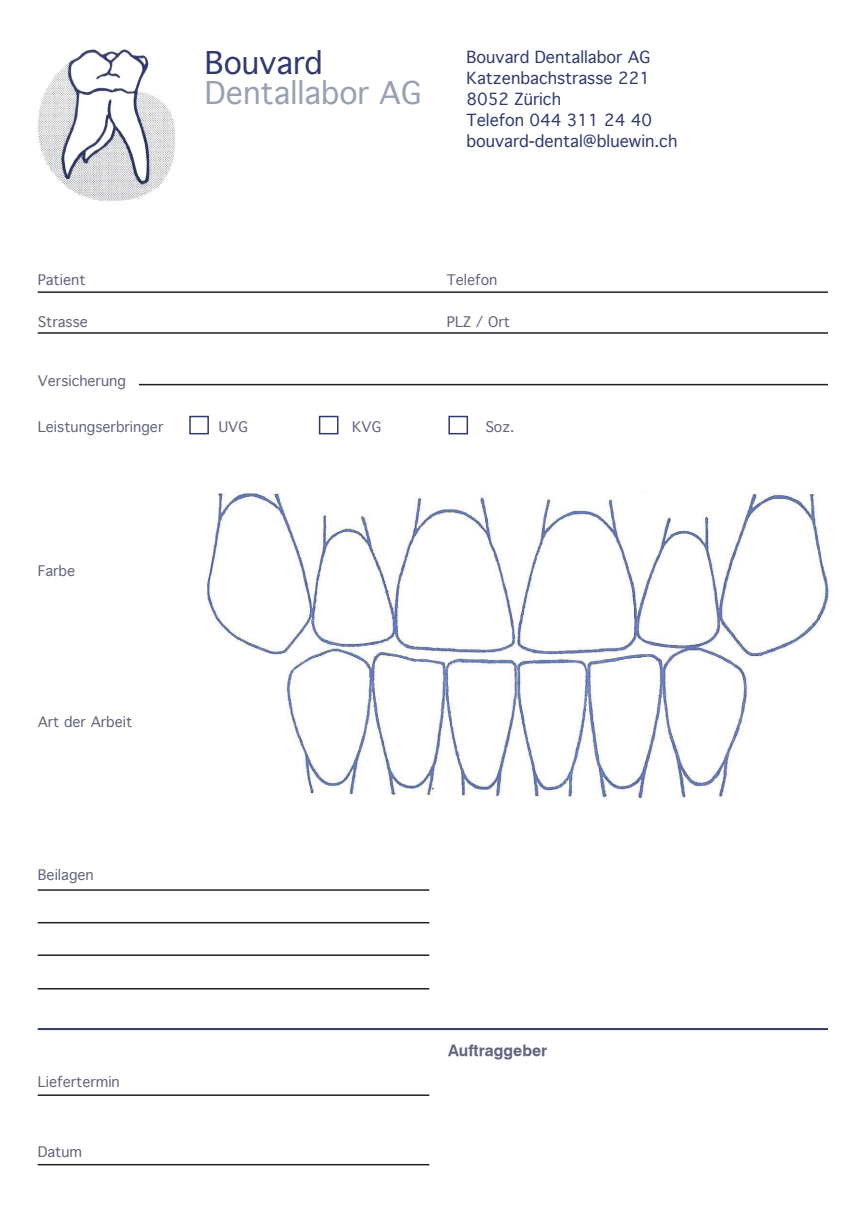
<style>
.page{position:relative;width:862px;height:1214px;background:#fff}
.page>*{position:absolute;margin:0;border:0;box-sizing:border-box;transform-origin:0 0}
.t1{font:30px "Geneva";color:#99a0b1}
.t2{font:30px "Geneva";color:#31396d}
.t3{font:16px/21px "Geneva";color:#31396d}
.t4{font:700 16px "Geneva";color:#63647e}
.t5{font:14px "Geneva";color:#63647e}
</style>
<div class="page">
<img style="left:205px;top:492px;width:625px;height:307px">
<img style="left:37px;top:50px;width:139px;height:151px">
<hr style="left:38px;top:291px;width:790px;height:2px;background:#231f20">
<hr style="left:38px;top:332px;width:790px;height:2px;background:#231f20">
<hr style="left:139px;top:384px;width:689px;height:1px;background:#231f20">
<div style="left:189px;top:416px;width:20px;height:18px;border:2px solid #31396d"></div>
<div style="left:319px;top:416px;width:19px;height:18px;border:2px solid #31396d"></div>
<div style="left:448px;top:416px;width:20px;height:18px;border:2px solid #31396d"></div>
<hr style="left:38px;top:1027px;width:790px;height:2px;background:#31396d">
<hr style="left:38px;top:1094px;width:391px;height:1px;background:#231f20">
<hr style="left:38px;top:1163px;width:391px;height:2px;background:#231f20">
<hr style="left:38px;top:889px;width:391px;height:1px;background:#231f20">
<hr style="left:38px;top:921px;width:391px;height:2px;background:#231f20">
<hr style="left:38px;top:954px;width:391px;height:1px;background:#231f20">
<hr style="left:38px;top:987px;width:391px;height:2px;background:#231f20">
<h1 class="t2" style="left:205px;top:46px;width:119px">Bouvard</h1>
<h1 class="t1" style="left:205px;top:76px;width:218px">Dentallabor AG</h1>
<p class="t3" style="left:466px;top:46px;width:212px">Bouvard Dentallabor AG<br>Katzenbachstrasse 221<br>8052 Zürich<br>Telefon 044 311 24 40 bouvard-dental@bluewin.ch</p>
<p class="t5" style="left:38px;top:272px;width:49px">Patient</p>
<p class="t5" style="left:447px;top:272px;width:52px">Telefon</p>
<p class="t5" style="left:38px;top:314px;width:52px">Strasse</p>
<p class="t5" style="left:447px;top:314px;width:65px">PLZ / Ort</p>
<p class="t5" style="left:38px;top:372px;width:90px">Versicherung</p>
<p class="t5" style="left:38px;top:419px;width:127px">Leistungserbringer</p>
<p class="t5" style="left:219px;top:419px;width:30px">UVG</p>
<p class="t5" style="left:352px;top:419px;width:30px">KVG</p>
<p class="t5" style="left:485px;top:419px;width:30px">Soz.</p>
<p class="t5" style="left:38px;top:563px;width:39px">Farbe</p>
<p class="t5" style="left:38px;top:713px;width:96px">Art der Arbeit</p>
<p class="t5" style="left:38px;top:867px;width:58px">Beilagen</p>
<p class="t5" style="left:38px;top:1074px;width:84px">Liefertermin</p>
<p class="t5" style="left:38px;top:1143px;width:46px">Datum</p>
<p class="t4" style="left:448px;top:1040px;width:101px">Auftraggeber</p>
</div>
